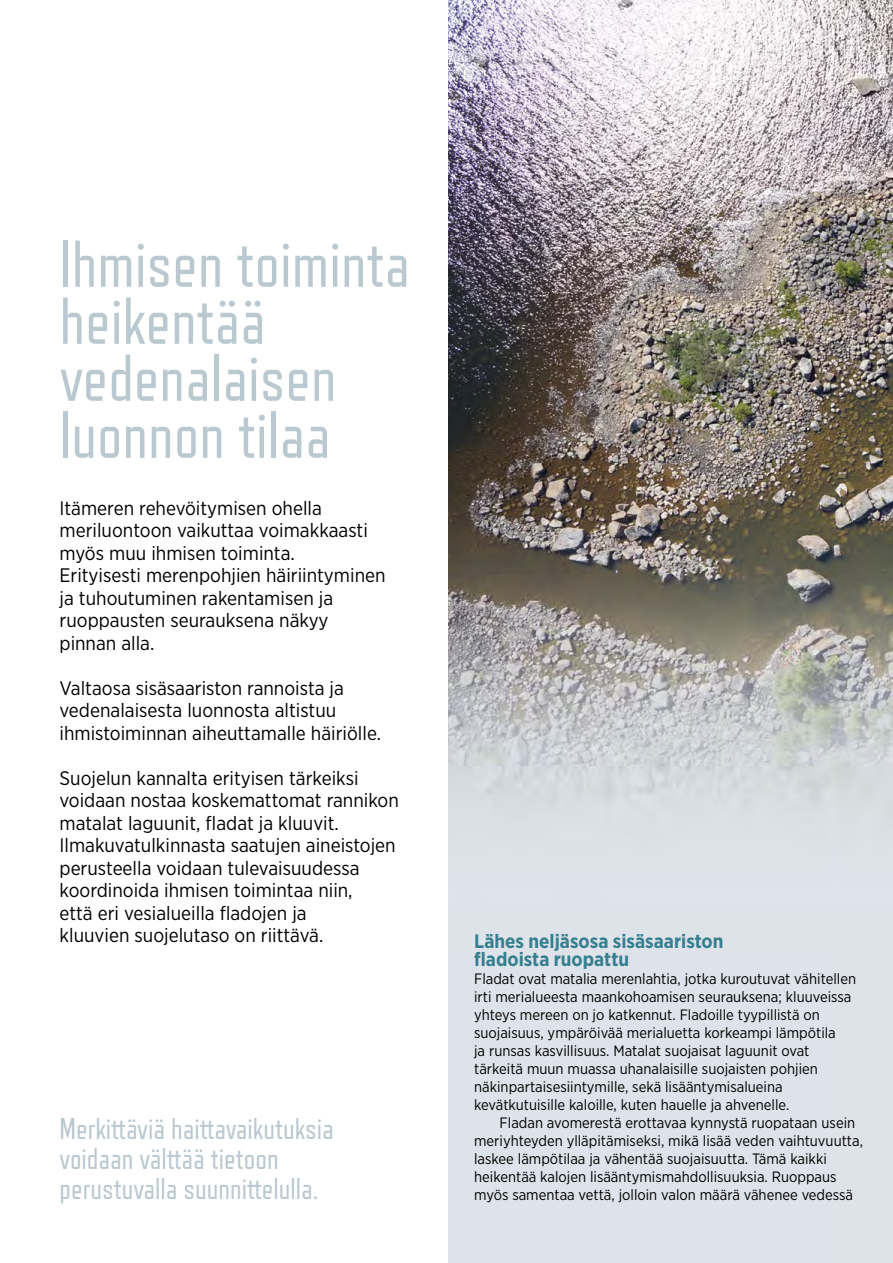
<style>
.page{position:relative;width:893px;height:1263px;background:#fff}
.page>*{position:absolute;margin:0;border:0;box-sizing:border-box;transform-origin:0 0}
.A-OtsikkoIso{font:66px/57px "Refrigerator Deluxe";color:#bac8d0}
.t1{font:30px/30px "Refrigerator Deluxe";color:#bac8d0}
.A-ingressi{font:19.5px/22.5px "Gotham Narrow";color:#000}
.A-VO{font:700 19.5px "Gotham Narrow";color:#377f8f}
.A-text{font:15px/18px "Gotham Narrow";color:#000}
</style>
<div class="page">
<img style="left:449px;top:0;width:444px;height:1263px">
<h1 class="A-OtsikkoIso" style="left:60px;top:235px;width:352px">Ihmisen toiminta heikentää</h1>
<h1 class="A-OtsikkoIso" style="left:60px;top:349px;width:279px">vedenalaisen</h1>
<h1 class="A-OtsikkoIso" style="left:60px;top:406px;width:273px">luonnon tilaa</h1>
<p class="A-ingressi" style="left:60px;top:496px;width:310px">Itämeren rehevöitymisen ohella meriluontoon vaikuttaa voimakkaasti</p>
<p class="A-ingressi" style="left:60px;top:541px;width:237px">myös muu ihmisen toiminta.</p>
<p class="A-ingressi" style="left:60px;top:564px;width:328px">Erityisesti merenpohjien häiriintyminen ja tuhoutuminen rakentamisen ja ruoppausten seurauksena näkyy</p>
<p class="A-ingressi" style="left:60px;top:631px;width:96px">pinnan alla.</p>
<p class="A-ingressi" style="left:60px;top:676px;width:323px">Valtaosa sisäsaariston rannoista ja vedenalaisesta luonnosta altistuu ihmistoiminnan aiheuttamalle häiriölle.</p>
<p class="A-ingressi" style="left:60px;top:766px;width:341px">Suojelun kannalta erityisen tärkeiksi voidaan nostaa koskemattomat rannikon matalat laguunit, fladat ja kluuvit.<br>Ilmakuvatulkinnasta saatujen aineistojen perusteella voidaan tulevaisuudessa koordinoida ihmisen toimintaa niin,</p>
<p class="A-ingressi" style="left:60px;top:901px;width:249px">että eri vesialueilla fladojen ja</p>
<p class="A-ingressi" style="left:60px;top:924px;width:265px">kluuvien suojelutaso on riittävä.</p>
<h2 class="t1" style="left:60px;top:1113px;width:276px">Merkittäviä haittavaikutuksia voidaan välttää tietoon perustuvalla suunnittelulla.</h2>
<h2 class="A-VO" style="left:474px;top:928px;width:251px">Lähes neljäsosa sisäsaariston</h2>
<h2 class="A-VO" style="left:474px;top:946px;width:157px">fladoista ruopattu</h2>
<p class="A-text" style="left:474px;top:969px;width:383px">Fladat ovat matalia merenlahtia, jotka kuroutuvat vähitellen irti merialueesta maankohoamisen seurauksena; kluuveissa yhteys mereen on jo katkennut. Fladoille tyypillistä on suojaisuus, ympäröivää merialuetta korkeampi lämpötila<br>ja runsas kasvillisuus. Matalat suojaisat laguunit ovat tärkeitä muun muassa uhanalaisille suojaisten pohjien näkinpartaisesiintymille, sekä lisääntymisalueina kevätkutuisille kaloille, kuten hauelle ja ahvenelle.</p>
<p class="A-text" style="left:474px;top:1113px;width:390px;text-indent:26px">Fladan avomerestä erottavaa kynnystä ruopataan usein meriyhteyden ylläpitämiseksi, mikä lisää veden vaihtuvuutta, laskee lämpötilaa ja vähentää suojaisuutta. Tämä kaikki heikentää kalojen lisääntymismahdollisuuksia. Ruoppaus myös samentaa vettä, jolloin valon määrä vähenee vedessä</p>
</div>
